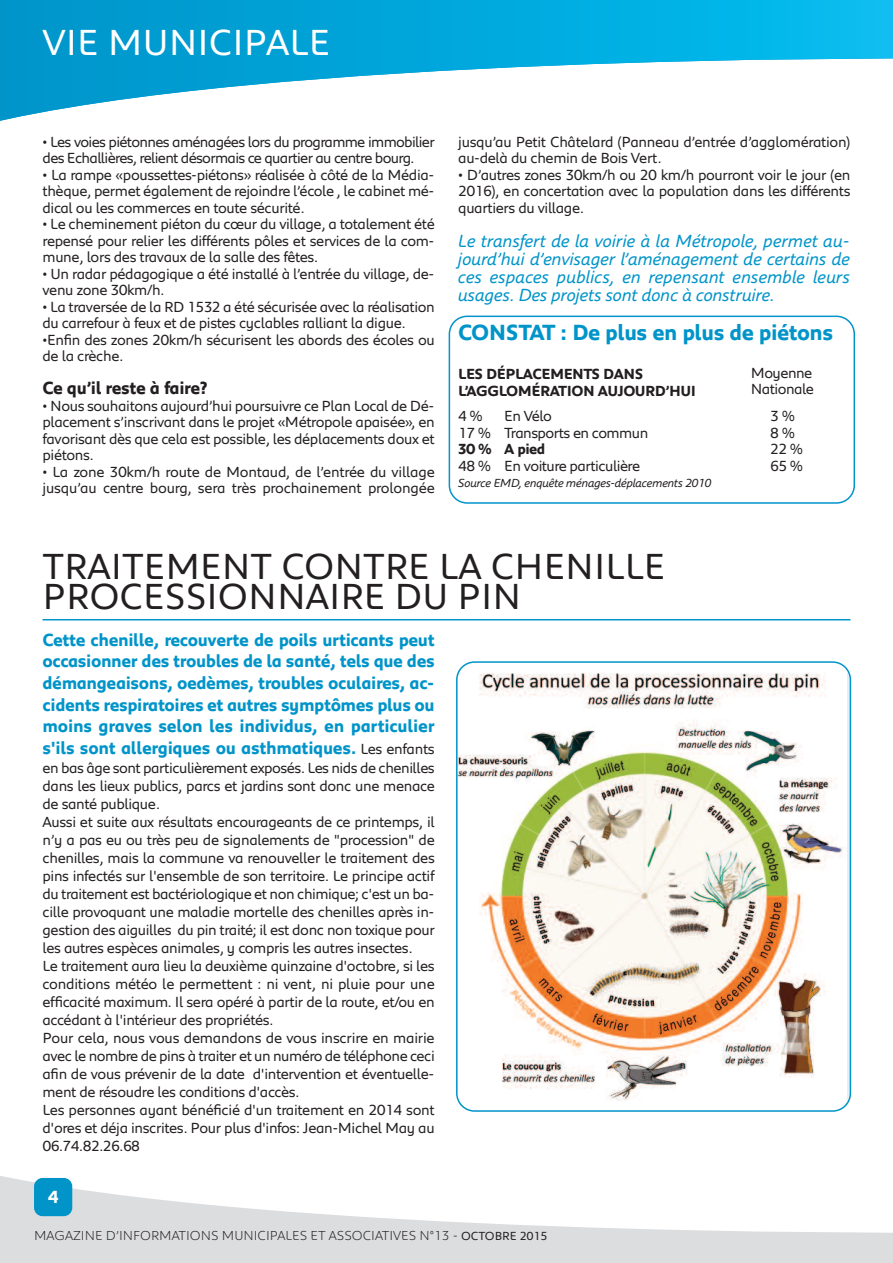
<style>
.page{position:relative;width:893px;height:1263px;background:#fff}
.page>*{position:absolute;margin:0;border:0;box-sizing:border-box;transform-origin:0 0}
.t1{font:37.2px/30px "Peugeot";color:#231f20}
.t2{font:37.2px "Peugeot";color:#fff}
.t3{font:700 22.5px "Peugeot";letter-spacing:-.025em;color:#0094c9}
.t4{font:700 18px/21.6px "Peugeot";letter-spacing:-.02em;color:#0094c9;text-align:justify}
.t5{font:italic 18px/18px "Peugeot";letter-spacing:-.025em;color:#0094c9;text-align:justify}
.t6{font:700 18px "Peugeot";letter-spacing:-.025em;color:#231f20}
.t7{font:700 18px "Peugeot";color:#fff}
.t8{font:15px/18px "Peugeot";letter-spacing:-.025em;color:#231f20}
.t9{font:15px/16.5px "Peugeot";letter-spacing:-.045em;color:#231f20}
.t10{font:700 15px/16.5px "Peugeot";letter-spacing:-.035em;color:#231f20}
.t11{font:300 13.35px "Peugeot";color:#231f20}
.t12{font:italic 12px "Peugeot";letter-spacing:-.035em;color:#231f20}
.s1{font-weight:400;font-size:15px;color:#231f20}
.s2{font-weight:400;font-size:12px}
</style>
<div class="page">
<svg style="left:0;top:0;width:893px;height:121px"></svg>
<svg style="left:0;top:1176px;width:893px;height:87px;fill:#dcdddf"></svg>
<div style="left:34px;top:1178px;width:38px;height:38px;background:#0094c9;border-radius:9px"></div>
<hr style="left:43px;top:619px;width:807px;height:1px;background:#0094c9">
<img style="left:456px;top:661px;width:395px;height:451px">
<svg style="left:449px;top:316px;width:406px;height:188px"></svg>
<h1 class="t2" style="left:43px;top:30px;width:289px">VIE MUNICIPALE</h1>
<p class="t9" style="left:43px;top:135px;width:394px">• Les voies piétonnes aménagées lors du programme immobilier des Echallières, relient désormais ce quartier au centre bourg.</p>
<p class="t8" style="left:43px;top:168px;width:393px;line-height:16.5px;text-align:justify">• La rampe «poussettes-piétons» réalisée à côté de la Média&shy;thèque, permet également de rejoindre l’école , le cabinet mé&shy;dical ou les commerces en toute sécurité.</p>
<p class="t8" style="left:43px;top:217px;width:394px;line-height:16.5px;text-align:justify">• Le cheminement piéton du cœur du village, a totalement été repensé pour relier les différents pôles et services de la com&shy;mune, lors des travaux de la salle des fêtes.</p>
<p class="t8" style="left:43px;top:267px;width:393px;line-height:16.5px">• Un radar pédagogique a été installé à l’entrée du village, de&shy;venu zone 30km/h.</p>
<p class="t8" style="left:43px;top:300px;width:394px;line-height:16.5px">• La traversée de la RD 1532 a été sécurisée avec la réalisation du carrefour à feux et de pistes cyclables ralliant la digue.</p>
<p class="t8" style="left:43px;top:333px;width:394px;line-height:16.5px">•Enfin des zones 20km/h sécurisent les abords des écoles ou de la crèche.</p>
<p class="t6" style="left:43px;top:382px;width:167px">Ce qu’il reste à faire?</p>
<p class="t8" style="left:43px;top:399px;width:394px;line-height:16.5px;text-align:justify">• Nous souhaitons aujourd’hui poursuivre ce Plan Local de Dé&shy;placement s’inscrivant dans le projet «Métropole apaisée», en favorisant dès que cela est possible, les déplacements doux et piétons.</p>
<p class="t8" style="left:43px;top:465px;width:394px;line-height:16.5px">• La zone 30km/h route de Montaud, de l’entrée du village jusqu’au centre bourg, sera très prochainement prolongée</p>
<p class="t8" style="left:458px;top:135px;width:394px;line-height:16.5px">jusqu’au Petit Châtelard (Panneau d’entrée d’agglomération) au-delà du chemin de Bois Vert.</p>
<p class="t8" style="left:458px;top:168px;width:394px;line-height:16.5px;text-align:justify">• D’autres zones 30km/h ou 20 km/h pourront voir le jour (en 2016), en concertation avec la population dans les différents quartiers du village.</p>
<p class="t5" style="left:458px;top:234px;width:394px">Le transfert de la voirie à la Métropole, permet au&shy;jourd’hui d’envisager l’aménagement de certains de ces espaces publics, en repensant ensemble leurs usages. Des projets sont donc à construire.</p>
<h2 class="t3" style="left:458px;top:325px;width:377px">CONSTAT : De plus en plus de piétons</h2>
<p class="t10" style="left:458px;top:367px;width:239px">LES DÉPLACEMENTS DANS<br>L’AGGLOMÉRATION AUJOURD’HUI</p>
<p class="t8" style="left:458px;top:409px;width:26px">4%</p>
<p class="t8" style="left:504px;top:409px;width:49px">En Vélo</p>
<p class="t8" style="left:770px;top:409px;width:26px">3%</p>
<p class="t8" style="left:458px;top:425px;width:192px">17 % Transports en commun</p>
<p class="t8" style="left:770px;top:425px;width:26px">8%</p>
<p class="t10" style="left:458px;top:442px;width:89px">30 % A pied</p>
<p class="t8" style="left:770px;top:442px;width:34px">22%</p>
<p class="t8" style="left:458px;top:458px;width:183px">48 % En voiture particulière</p>
<p class="t8" style="left:770px;top:458px;width:34px">65%</p>
<p class="t12" style="left:458px;top:479px;width:255px">Source EMD, enquête ménages-déplacements 2010</p>
<p class="t8" style="left:751px;top:366px;width:65px;line-height:16.5px">Moyenne<br>Nationale</p>
<h1 class="t1" style="left:43px;top:555px;width:624px">TRAITEMENT CONTRE LA ChENILLE<br>PROCESSIONNAIRE DU PIN</h1>
<p class="t4" style="left:43px;top:631px;width:394px">Cette chenille, recouverte de poils urticants peut occasionner des troubles de la santé, tels que des démangeaisons, oedèmes, troubles oculaires, ac&shy;cidents respiratoires et autres symptômes plus ou moins graves selon les individus, en particulier s'ils sont allergiques ou asthmatiques. <span class="s1">Les enfants</span></p>
<p class="t8" style="left:43px;top:760px;width:394px">en bas âge sont particulièrement exposés. Les nids de chenilles dans les lieux publics, parcs et jardins sont donc une menace de santé publique.<br>Aussi et suite aux résultats encourageants de ce printemps, il n’y a pas eu ou très peu de signalements de "procession" de chenilles, mais la commune va renouveller le traitement des pins infectés sur l'ensemble de son territoire. Le principe actif du traitement est bactériologique et non chimique; c'est un ba&shy;cille provoquant une maladie mortelle des chenilles après in&shy;gestion des aiguilles du pin traité; il est donc non toxique pour les autres espèces animales, y compris les autres insectes.<br>Le traitement aura lieu la deuxième quinzaine d'octobre, si les conditions météo le permettent : ni vent, ni pluie pour une efficacité maximum. Il sera opéré à partir de la route, et/ou en accédant à l'intérieur des propriétés.<br>Pour cela, nous vous demandons de vous inscrire en mairie avec le nombre de pins à traiter et un numéro de téléphone ceci afin de vous prévenir de la date d'intervention et éventuelle&shy;ment de résoudre les conditions d'accès.<br>Les personnes ayant bénéficié d'un traitement en 2014 sont d'ores et déja inscrites. Pour plus d'infos: Jean-Michel May au 06.74.82.26.68</p>
<p class="t7" style="left:48px;top:1191px;width:12px">4</p>
<p class="t11" style="left:34px;top:1230px;width:515px">MAGAZINE D’INFORMATIONS MUNICIPALES ET ASSOCIATIVES N°13 - <span class="s2">OCTOBRE 2015</span></p>
</div>
